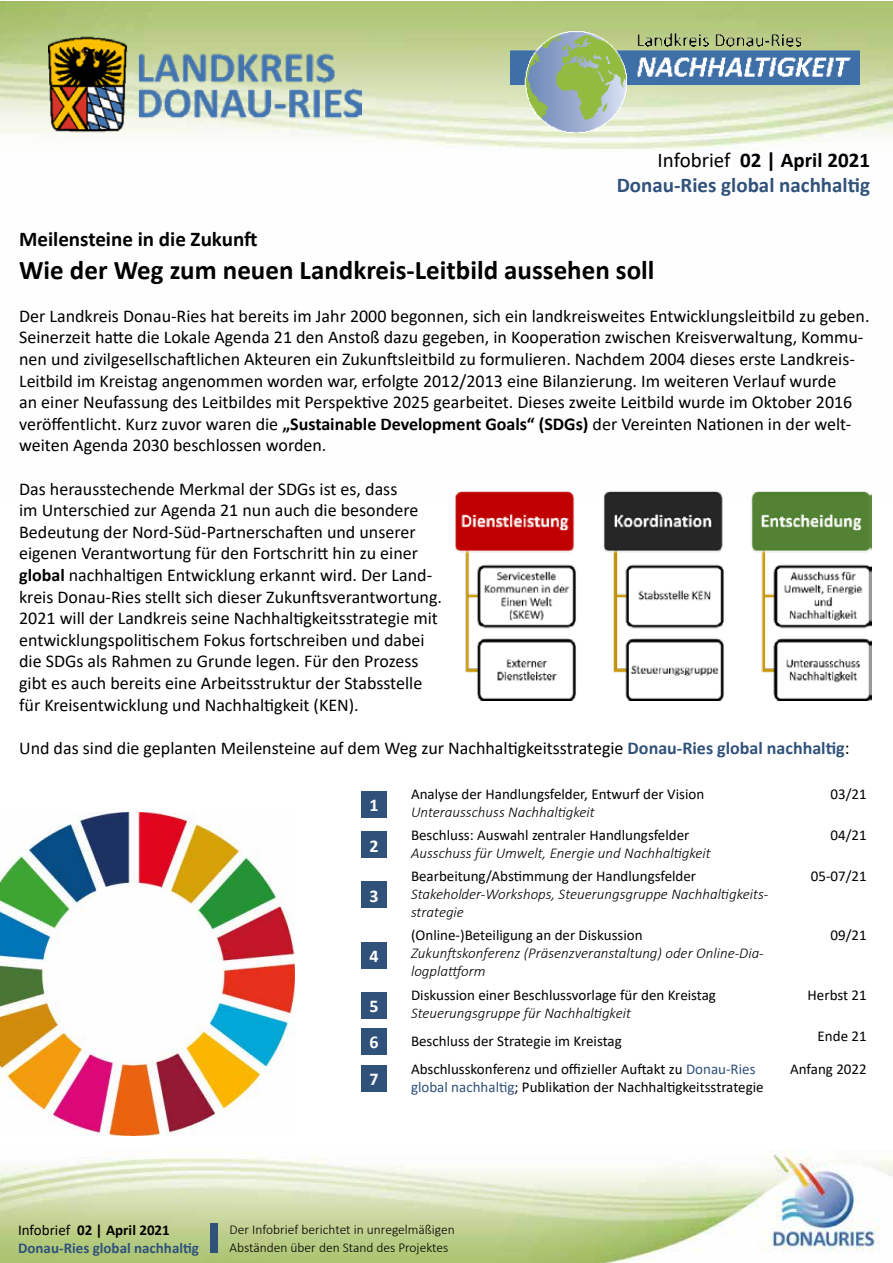
<style>
.page{position:relative;width:893px;height:1263px;background:#fff}
.page>*{position:absolute;margin:0;border:0;box-sizing:border-box;transform-origin:0 0}
.t1{font:700 27px "Calibri";color:#000}
.t2{font:700 21px/25.2px "Calibri";color:#30527a;text-align:right}
.t3{font:700 21px "Calibri";color:#000}
.t4{font:18px/21.6px "Calibri";color:#000}
.t5{font:700 18px/36.6px "Calibri";color:#fff;text-align:justify}
.t6{font:15px/18px "Calibri";color:#000}
.t7{font:italic 300 15px/18px "Calibri";color:#000}
.t8{font:700 15px/18px "Calibri";color:#30527a}
.t9{font:300 13.5px/18px "Calibri";color:#000}
.s1{font-weight:400;color:#000}
.s2{color:#000}
.s3{font-weight:700}
.s4{font-weight:700;color:#30527a}
.s5{color:#30527a}
</style>
<div class="page">
<img style="left:0;top:1px;width:893px;height:149px">
<img style="left:510px;top:31px;width:349px;height:102px">
<img style="left:49px;top:22px;width:313px;height:119px">
<img style="left:0;top:1150px;width:893px;height:113px">
<img style="left:455px;top:491px;width:417px;height:210px">
<img style="left:0;top:812px;width:295px;height:323px">
<div style="left:361px;top:791px;width:26px;height:27px;background:#30527a"></div>
<div style="left:361px;top:881px;width:26px;height:27px;background:#30527a"></div>
<div style="left:361px;top:831px;width:26px;height:27px;background:#30527a"></div>
<div style="left:361px;top:941px;width:26px;height:27px;background:#30527a"></div>
<div style="left:361px;top:992px;width:26px;height:27px;background:#30527a"></div>
<div style="left:361px;top:1028px;width:26px;height:27px;background:#30527a"></div>
<div style="left:361px;top:1065px;width:26px;height:27px;background:#30527a"></div>
<div style="left:210px;top:1224px;width:8px;height:29px;background:#30527a"></div>
<p class="t2" style="left:617px;top:147px;width:255px"><span class="s1">Infobrief</span> <span class="s2">02 | April 2021<br></span>Donau-Ries global nachhaltig</p>
<p class="t3" style="left:19px;top:224px;width:240px">Meilensteine in die Zukunft</p>
<h1 class="t1" style="left:19px;top:250px;width:637px">Wie der Weg zum neuen Landkreis-Leitbild aussehen soll</h1>
<p class="t4" style="left:19px;top:304px;width:852px">Der Landkreis Donau-Ries hat bereits im Jahr 2000 begonnen, sich ein landkreisweites Entwicklungsleitbild zu geben.<br>Seinerzeit hatte die Lokale Agenda 21 den Anstoß dazu gegeben, in Kooperation zwischen Kreisverwaltung, Kommu&shy;nen und zivilgesellschaftlichen Akteuren ein Zukunftsleitbild zu formulieren. Nachdem 2004 dieses erste Landkreis-Leitbild im Kreistag angenommen worden war, erfolgte 2012/2013 eine Bilanzierung. Im weiteren Verlauf wurde<br>an einer Neufassung des Leitbildes mit Perspektive 2025 gearbeitet. Dieses zweite Leitbild wurde im Oktober 2016 veröffentlicht. Kurz zuvor waren die <span class="s3">„Sustainable Development Goals“ (SDGs)</span> der Vereinten Nationen in der welt&shy;weiten Agenda 2030 beschlossen worden.</p>
<p class="t4" style="left:19px;top:477px;width:424px">Das herausstechende Merkmal der SDGs ist es, dass<br>im Unterschied zur Agenda 21 nun auch die besondere Bedeutung der Nord-Süd-Partnerschaften und unserer eigenen Verantwortung für den Fortschritt hin zu einer <span class="s3">global</span> nachhaltigen Entwicklung erkannt wird. Der Land&shy;kreis Donau-Ries stellt sich dieser Zukunftsverantwortung.<br>2021 will der Landkreis seine Nachhaltigkeitsstrategie mit entwicklungspolitischem Fokus fortschreiben und dabei die SDGs als Rahmen zu Grunde legen. Für den Prozess gibt es auch bereits eine Arbeitsstruktur der Stabsstelle für Kreisentwicklung und Nachhaltigkeit (KEN).</p>
<p class="t4" style="left:19px;top:736px;width:832px">Und das sind die geplanten Meilensteine auf dem Weg zur Nachhaltigkeitsstrategie <span class="s4">Donau-Ries global nachhaltig</span>:</p>
<p class="t6" style="left:411px;top:784px;width:295px">Analyse der Handlungsfelder, Entwurf der Vision</p>
<p class="t7" style="left:411px;top:802px;width:185px">Unterausschuss Nachhaltigkeit</p>
<p class="t6" style="left:831px;top:784px;width:38px">03/21</p>
<p class="t5" style="left:370px;top:787px;width:11px">1</p>
<p class="t5" style="left:370px;top:827px;width:11px">2</p>
<p class="t5" style="left:370px;top:877px;width:11px">3</p>
<p class="t5" style="left:370px;top:937px;width:11px">4</p>
<p class="t5" style="left:370px;top:987px;width:11px">5<br>6<br>7</p>
<p class="t6" style="left:411px;top:825px;width:280px">Beschluss: Auswahl zentraler Handlungsfelder</p>
<p class="t7" style="left:411px;top:844px;width:301px">Ausschuss für Umwelt, Energie und Nachhaltigkeit</p>
<p class="t6" style="left:411px;top:867px;width:287px">Bearbeitung/Abstimmung der Handlungsfelder</p>
<p class="t7" style="left:411px;top:885px;width:359px">Stakeholder-Workshops, Steuerungsgruppe Nachhaltigkeits&shy;strategie</p>
<p class="t6" style="left:411px;top:926px;width:233px">(Online-)Beteiligung an der Diskussion</p>
<p class="t7" style="left:411px;top:944px;width:354px">Zukunftskonferenz (Präsenzveranstaltung) oder Online-Dia&shy;logplattform</p>
<p class="t6" style="left:411px;top:985px;width:306px">Diskussion einer Beschlussvorlage für den Kreistag</p>
<p class="t7" style="left:411px;top:1003px;width:221px">Steuerungsgruppe für Nachhaltigkeit</p>
<p class="t6" style="left:831px;top:825px;width:38px">04/21</p>
<p class="t6" style="left:811px;top:867px;width:58px">05-07/21</p>
<p class="t6" style="left:831px;top:926px;width:38px">09/21</p>
<p class="t6" style="left:808px;top:985px;width:61px">Herbst 21</p>
<p class="t6" style="left:411px;top:1031px;width:212px">Beschluss der Strategie im Kreistag</p>
<p class="t6" style="left:818px;top:1026px;width:51px">Ende 21</p>
<p class="t6" style="left:411px;top:1059px;width:354px">Abschlusskonferenz und offizieller Auftakt zu <span class="s5">Donau-Ries global nachhaltig</span>; Publikation der Nachhaltigkeitsstrategie</p>
<p class="t6" style="left:790px;top:1059px;width:78px">Anfang 2022</p>
<p class="t8" style="left:18px;top:1221px;width:182px"><span class="s1">Infobrief</span> <span class="s2">02 | April 2021<br></span>Donau-Ries global nachhaltig</p>
<p class="t9" style="left:230px;top:1220px;width:227px">Der Infobrief berichtet in unregelmäßigen<br>Abständen über den Stand des Projektes</p>
</div>
